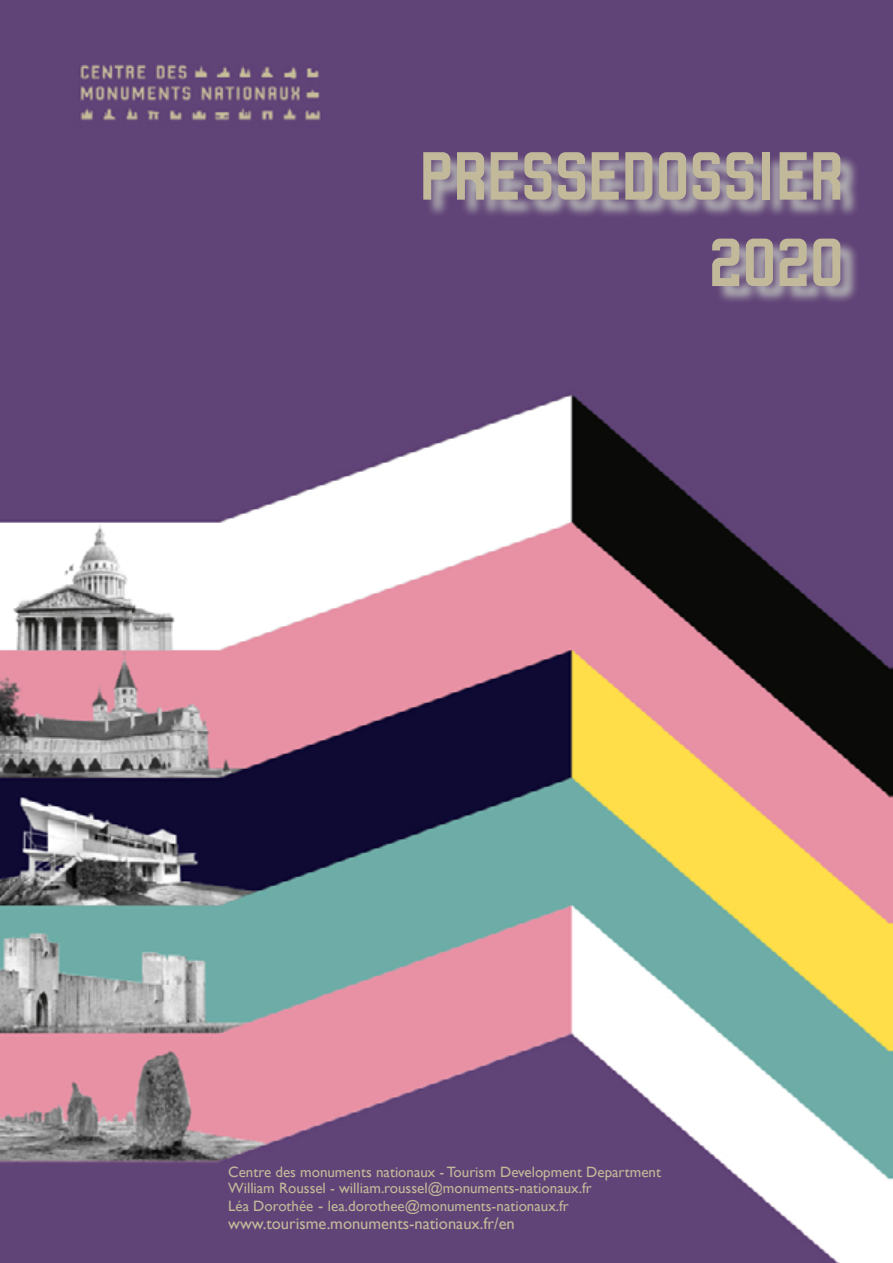
<style>
.page{position:relative;width:893px;height:1263px;background:#fff}
.page>*{position:absolute;margin:0;border:0;box-sizing:border-box;transform-origin:0 0}
.t1{font:72px/86.4px "Robust CMN";letter-spacing:-.05em;color:#c1b999;text-align:right}
.t2{font:16.5px "Gill Sans";color:#c1b999}
.t3{font:15px/16.5px "Gill Sans";color:#c1b999}
.s1{font-size:16.5px}
</style>
<div class="page">
<img style="left:0;top:324px;width:892px;height:939px">
<div style="left:0;top:0;width:893px;height:324px;background:#604377"></div>
<svg style="left:429px;top:157px;width:428px;height:144px"></svg>
<img style="left:80px;top:64px;width:241px;height:57px">
<h1 class="t1" style="left:418px;top:132px;width:429px">PRESSEDOSSIER<br>2020</h1>
<p class="t3" style="left:228px;top:1163px;width:434px">Centre des monuments nationaux - Tourism Development Department<br>William Roussel - william.roussel@monuments-nationaux.fr</p>
<p class="t3" style="left:228px;top:1198px;width:342px">Léa Dorothée <span class="s1">-</span> lea.dorothee@monuments-nationaux.fr</p>
<p class="t2" style="left:228px;top:1214px;width:288px">www.tourisme.monuments-nationaux.fr/en</p>
</div>
